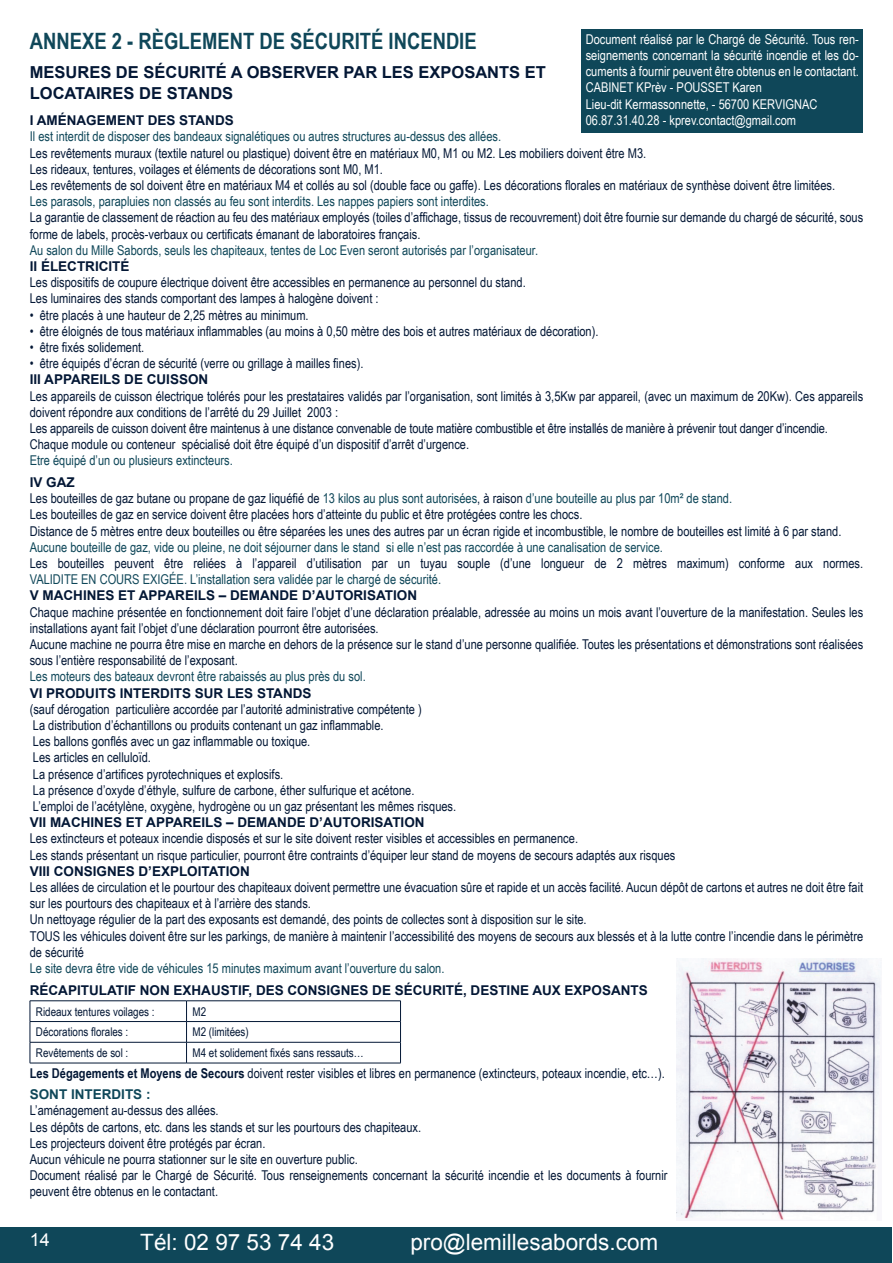
<style>
.page{position:relative;width:893px;height:1263px;background:#fff}
.page>*{position:absolute;margin:0;border:0;box-sizing:border-box;transform-origin:0 0}
.t1{font:22.5px "Arial";color:#fff}
.t2{font:700 22.5px "Arial Narrow";color:#0f4759}
.t3{font:18px "Arial";color:#fff}
.t4{font:700 16.5px/21.6px "Arial";color:#031735}
.t5{font:13.5px/16.2px "Arial Narrow";color:#031735}
.t6{font:13.5px "Arial Narrow";color:#0f4759}
.t7{font:700 13.5px "Arial";color:#031735}
.t8{font:13.5px/16.2px "Arial Narrow";color:#fff}
.t9{font:700 13.5px "Arial";color:#0f4759}
.t10{font:12px "Arial Narrow";color:#031735}
.s1{color:#0f4759}
.s2{font-weight:700}
</style>
<div class="page">
<div style="left:0;top:1227px;width:892px;height:36px;background:#0f4759"></div>
<hr style="left:187px;top:1000px;width:214px;height:1px;background:#031735">
<hr style="left:30px;top:1063px;width:157px;height:1px;background:#031735">
<hr style="left:187px;top:1063px;width:214px;height:1px;background:#031735">
<hr style="left:30px;top:1000px;width:157px;height:1px;background:#031735">
<hr style="left:30px;top:1021px;width:157px;height:1px;background:#031735">
<svg style="left:30px;top:1001px;width:1px;height:62px"></svg>
<hr style="left:187px;top:1021px;width:214px;height:1px;background:#031735">
<svg style="left:186px;top:1001px;width:1px;height:62px"></svg>
<svg style="left:400px;top:1001px;width:1px;height:62px"></svg>
<hr style="left:30px;top:1042px;width:157px;height:1px;background:#031735">
<hr style="left:187px;top:1042px;width:214px;height:1px;background:#031735">
<img style="left:676px;top:958px;width:205px;height:262px">
<div style="left:581px;top:30px;width:282px;height:103px;background:#0f4759"></div>
<h1 class="t2" style="left:30px;top:24px;width:448px">ANNEXE 2 - RÈGLEMENT DE SÉCURITÉ INCENDIE</h1>
<p class="t4" style="left:30px;top:62px;width:518px">MESURES DE SÉCURITÉ A OBSERVER PAR LES EXPOSANTS ET<br>LOCATAIRES DE STANDS</p>
<p class="t7" style="left:30px;top:111px;width:206px">I AMÉNAGEMENT DES STANDS</p>
<p class="t6" style="left:30px;top:127px;width:473px">Il est interdit de disposer des bandeaux signalétiques ou autres structures au-dessus des allées.</p>
<p class="t5" style="left:30px;top:144px;width:807px">Les revêtements muraux (textile naturel ou plastique) doivent être en matériaux M0, M1 ou M2. Les mobiliers doivent être M3.<br>Les rideaux, tentures, voilages et éléments de décorations sont M0, M1.<br>Les revêtements de sol doivent être en matériaux M4 et collés au sol (double face ou gaffe). Les décorations florales en matériaux de synthèse doivent être limitées.</p>
<p class="t6" style="left:30px;top:191px;width:461px">Les parasols, parapluies non classés au feu sont interdits. Les nappes papiers sont interdites.</p>
<p class="t5" style="left:30px;top:209px;width:835px">La garantie de classement de réaction au feu des matériaux employés (toiles d’affichage, tissus de recouvrement) doit être fournie sur demande du chargé de sécurité, sous forme de labels, procès-verbaux ou certificats émanant de laboratoires français.</p>
<p class="t6" style="left:30px;top:240px;width:510px">Au salon du Mille Sabords, seuls les chapiteaux, tentes de Loc Even seront autorisés par l’organisateur.</p>
<p class="t7" style="left:30px;top:257px;width:101px">II ÉLECTRICITÉ</p>
<p class="t5" style="left:30px;top:274px;width:497px">Les dispositifs de coupure électrique doivent être accessibles en permanence au personnel du stand.<br>Les luminaires des stands comportant des lampes à halogène doivent :</p>
<p class="t5" style="left:30px;top:306px;width:280px">• être placés à une hauteur de 2,25 mètres au minimum.</p>
<p class="t5" style="left:30px;top:322px;width:570px">• être éloignés de tous matériaux inflammables (au moins à 0,50 mètre des bois et autres matériaux de décoration).</p>
<p class="t5" style="left:30px;top:339px;width:116px">• être fixés solidement.</p>
<p class="t5" style="left:30px;top:355px;width:335px">• être équipés d’écran de sécurité (verre ou grillage à mailles fines).</p>
<p class="t7" style="left:30px;top:371px;width:180px">III APPAREILS DE CUISSON</p>
<p class="t5" style="left:30px;top:387px;width:835px">Les appareils de cuisson électrique tolérés pour les prestataires validés par l’organisation, sont limités à 3,5Kw par appareil, (avec un maximum de 20Kw). Ces appareils doivent répondre aux conditions de l’arrêté du 29 Juillet 2003 :<br>Les appareils de cuisson doivent être maintenus à une distance convenable de toute matière combustible et être installés de manière à prévenir tout danger d’incendie.<br>Chaque module ou conteneur spécialisé doit être équipé d’un dispositif d’arrêt d’urgence.</p>
<p class="t6" style="left:30px;top:451px;width:205px">Etre équipé d’un ou plusieurs extincteurs.</p>
<p class="t7" style="left:30px;top:473px;width:47px">IV GAZ</p>
<p class="t5" style="left:30px;top:490px;width:813px">Les bouteilles de gaz butane ou propane de gaz liquéfié de <span class="s1">13 kilos au plus sont autorisées</span>, à raison <span class="s1">d’une bouteille au plus par 10m² de stand.<br></span>Les bouteilles de gaz en service doivent être placées hors d’atteinte du public et être protégées contre les chocs.<br>Distance de 5 mètres entre deux bouteilles ou être séparées les unes des autres par un écran rigide et incombustible, le nombre de bouteilles est limité à 6 par stand.</p>
<p class="t6" style="left:30px;top:537px;width:635px">Aucune bouteille de gaz, vide ou pleine, ne doit séjourner dans le stand si elle n’est pas raccordée à une canalisation de service.</p>
<p class="t5" style="left:30px;top:555px;width:835px">Les bouteilles peuvent être reliées à l’appareil d’utilisation par un tuyau souple (d’une longueur de 2 mètres maximum) conforme aux normes.</p>
<p class="t6" style="left:30px;top:569px;width:413px">VALIDITE EN COURS EXIGÉE. L’installation sera validée par le chargé de sécurité.</p>
<p class="t7" style="left:30px;top:587px;width:389px">V MACHINES ET APPAREILS – DEMANDE D’AUTORISATION</p>
<p class="t5" style="left:30px;top:603px;width:835px">Chaque machine présentée en fonctionnement doit faire l’objet d’une déclaration préalable, adressée au moins un mois avant l’ouverture de la manifestation. Seules les installations ayant fait l’objet d’une déclaration pourront être autorisées.<br>Aucune machine ne pourra être mise en marche en dehors de la présence sur le stand d’une personne qualifiée. Toutes les présentations et démonstrations sont réalisées sous l’entière responsabilité de l’exposant.</p>
<p class="t6" style="left:30px;top:667px;width:337px">Les moteurs des bateaux devront être rabaissés au plus près du sol.</p>
<p class="t7" style="left:30px;top:684px;width:283px">VI PRODUITS INTERDITS SUR LES STANDS</p>
<p class="t5" style="left:30px;top:700px;width:428px">(sauf dérogation particulière accordée par l’autorité administrative compétente )<br>La distribution d’échantillons ou produits contenant un gaz inflammable.<br>Les ballons gonflés avec un gaz inflammable ou toxique.<br>Les articles en celluloïd.<br>La présence d’artifices pyrotechniques et explosifs.<br>La présence d’oxyde d’éthyle, sulfure de carbone, éther sulfurique et acétone.<br>L’emploi de l’acétylène, oxygène, hydrogène ou un gaz présentant les mêmes risques.</p>
<p class="t7" style="left:30px;top:813px;width:396px">VII MACHINES ET APPAREILS – DEMANDE D’AUTORISATION</p>
<p class="t5" style="left:30px;top:830px;width:647px">Les extincteurs et poteaux incendie disposés et sur le site doivent rester visibles et accessibles en permanence.<br>Les stands présentant un risque particulier, pourront être contraints d’équiper leur stand de moyens de secours adaptés aux risques</p>
<p class="t7" style="left:30px;top:862px;width:222px">VIII CONSIGNES D’EXPLOITATION</p>
<p class="t5" style="left:30px;top:879px;width:835px">Les allées de circulation et le pourtour des chapiteaux doivent permettre une évacuation sûre et rapide et un accès facilité. Aucun dépôt de cartons et autres ne doit être fait sur les pourtours des chapiteaux et à l’arrière des stands.<br>Un nettoyage régulier de la part des exposants est demandé, des points de collectes sont à disposition sur le site.<br>TOUS les véhicules doivent être sur les parkings, de manière à maintenir l’accessibilité des moyens de secours aux blessés et à la lutte contre l’incendie dans le périmètre de sécurité</p>
<p class="t6" style="left:30px;top:958px;width:416px">Le site devra être vide de véhicules 15 minutes maximum avant l’ouverture du salon.</p>
<p class="t7" style="left:30px;top:981px;width:620px">RÉCAPITULATIF NON EXHAUSTIF, DES CONSIGNES DE SÉCURITÉ, DESTINE AUX EXPOSANTS</p>
<p class="t10" style="left:36px;top:1002px;width:120px">Rideaux tentures voilages :</p>
<p class="t10" style="left:193px;top:1002px;width:15px">M2</p>
<p class="t10" style="left:36px;top:1023px;width:94px">Décorations florales :</p>
<p class="t10" style="left:193px;top:1023px;width:58px">M2 (limitées)</p>
<p class="t10" style="left:36px;top:1044px;width:94px">Revêtements de sol :</p>
<p class="t10" style="left:193px;top:1044px;width:173px">M4 et solidement fixés sans ressauts…</p>
<p class="t5" style="left:30px;top:1064px;width:636px"><span class="s2">Les Dégagements et Moyens de Secours</span> doivent rester visibles et libres en permanence (extincteurs, poteaux incendie, etc…).</p>
<p class="t9" style="left:30px;top:1085px;width:122px">SONT INTERDITS :</p>
<p class="t5" style="left:30px;top:1102px;width:639px">L’aménagement au-dessus des allées.<br>Les dépôts de cartons, etc. dans les stands et sur les pourtours des chapiteaux.<br>Les projecteurs doivent être protégés par écran.<br>Aucun véhicule ne pourra stationner sur le site en ouverture public.<br>Document réalisé par le Chargé de Sécurité. Tous renseignements concernant la sécurité incendie et les documents à fournir peuvent être obtenus en le contactant.</p>
<p class="t8" style="left:586px;top:30px;width:275px">Document réalisé par le Chargé de Sécurité. Tous ren&shy;seignements concernant la sécurité incendie et les do&shy;cuments à fournir peuvent être obtenus en le contactant.<br>CABINET KPrèv - POUSSET Karen<br>Lieu-dit Kermassonnette, - 56700 KERVIGNAC 06.87.31.40.28 - kprev.contact@gmail.com</p>
<h2 class="t3" style="left:30px;top:1228px;width:22px">14</h2>
<h1 class="t1" style="left:140px;top:1227px;width:195px">Tél: 02 97 53 74 43</h1>
<h1 class="t1" style="left:410px;top:1227px;width:249px">pro@lemillesabords.com</h1>
</div>
